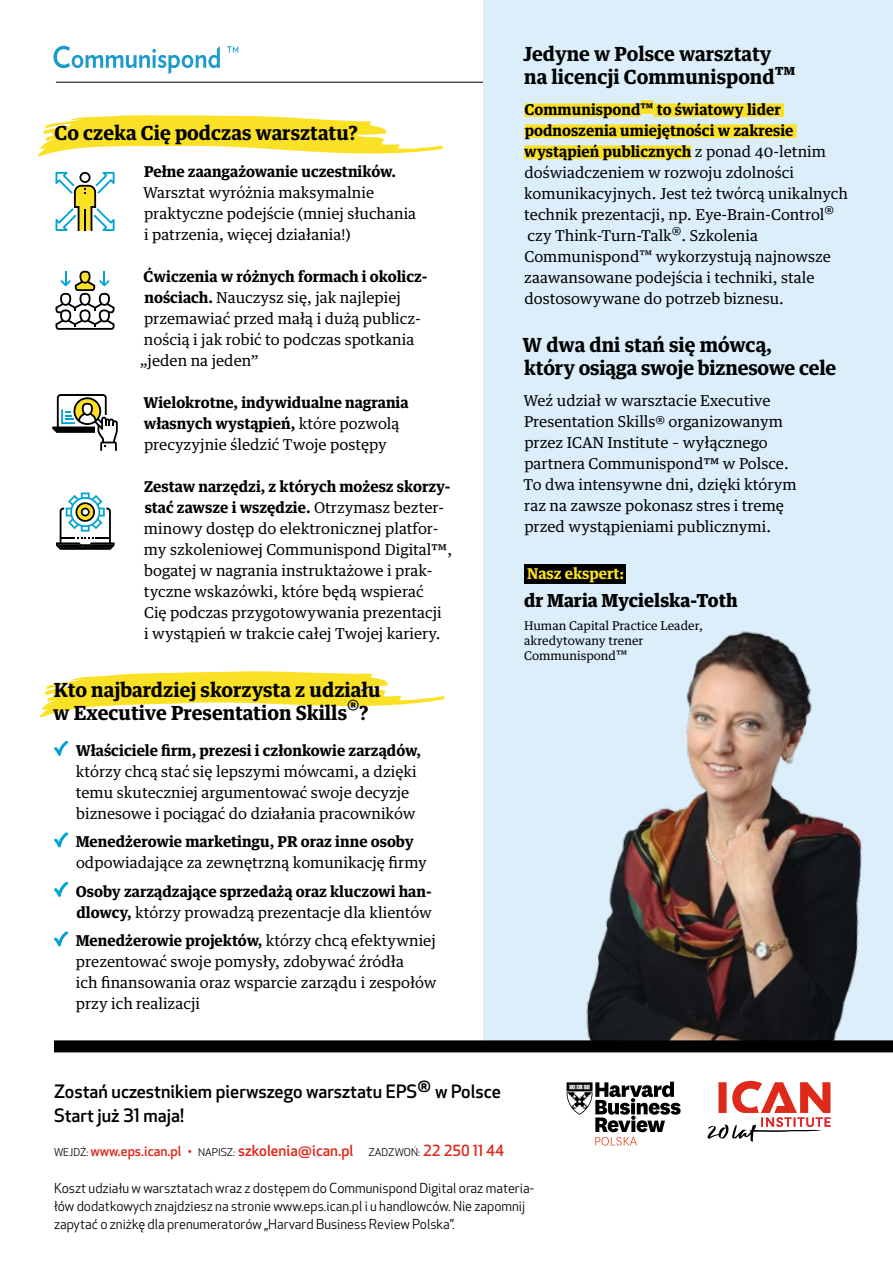
<style>
.page{position:relative;width:893px;height:1263px;background:#fff}
.page>*{position:absolute;margin:0;border:0;box-sizing:border-box;transform-origin:0 0}
.t1{font:700 19.5px/22.5px "Guardian Text Egyp";color:#000}
.t2{font:500 18px/24px "Apex New";color:#000}
.t3{font:900 18px "Guardian Text Egyp";color:#000}
.t4{font:15px/21px "Guardian Text Egyp";color:#000}
.t5{font:700 15px/21px "Guardian Text Egyp";color:#000}
.t6{font:500 15px "Apex New";color:#dd2a1b}
.t7{font:700 15px "Guardian Text Egyp";color:#fbe125}
.t8{font:13.5px/18px "Apex New";color:#000}
.t9{font:12px/15px "Guardian Text Egyp";color:#000}
.s1{font-weight:700}
.s2{font-weight:400}
.s3{font-size:10.5px}
.s4{font-weight:400;font-size:10.5px;color:#000}
.s5{font-size:13.5px}
.s6{font-family:"National 2 Compressed";font-weight:300;font-size:13.5px}
</style>
<div class="page">
<hr style="left:56px;top:82px;width:553px;height:1px;background:#000">
<div style="left:484px;top:0;width:409px;height:1048px;background:#dbeefa"></div>
<svg style="left:38px;top:115px;width:405px;height:41px"></svg>
<svg style="left:40px;top:671px;width:405px;height:46px"></svg>
<svg style="left:54px;top:740px;width:15px;height:16px"></svg>
<svg style="left:54px;top:832px;width:15px;height:16px"></svg>
<svg style="left:54px;top:881px;width:15px;height:16px"></svg>
<svg style="left:54px;top:931px;width:15px;height:16px"></svg>
<div style="left:524px;top:103px;width:117px;height:14px;background:#fbe125"></div>
<div style="left:641px;top:100px;width:12px;height:14px;background:#fbe125"></div>
<div style="left:653px;top:103px;width:131px;height:14px;background:#fbe125"></div>
<div style="left:525px;top:124px;width:272px;height:14px;background:#fbe125"></div>
<div style="left:524px;top:145px;width:167px;height:14px;background:#fbe125"></div>
<img style="left:586px;top:631px;width:276px;height:409px">
<div style="left:54px;top:1040px;width:839px;height:12px;background:#000"></div>
<div style="left:524px;top:564px;width:102px;height:19px;background:#000"></div>
<svg style="left:56px;top:270px;width:59px;height:60px"></svg>
<svg style="left:54px;top:46px;width:166px;height:27px"></svg>
<svg style="left:227px;top:46px;width:11px;height:7px"></svg>
<svg style="left:566px;top:1081px;width:115px;height:64px"></svg>
<svg style="left:707px;top:1081px;width:123px;height:61px"></svg>
<svg style="left:56px;top:172px;width:59px;height:59px"></svg>
<svg style="left:52px;top:394px;width:66px;height:57px"></svg>
<svg style="left:56px;top:492px;width:59px;height:58px"></svg>
<h1 class="t1" style="left:54px;top:120px;width:305px">Co czeka Cię podczas warsztatu?</h1>
<p class="t5" style="left:144px;top:160px;width:253px">Pełne zaangażowanie uczestników.</p>
<p class="t4" style="left:143px;top:181px;width:275px">Warsztat wyróżnia maksymalnie praktyczne podejście (mniej słuchania i patrzenia, więcej działania!)</p>
<p class="t5" style="left:144px;top:265px;width:285px">Ćwiczenia w różnych formach i okolicz-</p>
<p class="t4" style="left:144px;top:286px;width:258px"><span class="s1">nościach.</span> Nauczysz się, jak najlepiej</p>
<p class="t4" style="left:144px;top:307px;width:278px">przemawiać przed małą i dużą publicz-</p>
<p class="t4" style="left:144px;top:328px;width:272px">nością i jak robić to podczas spotkania</p>
<p class="t4" style="left:140px;top:349px;width:120px">„jeden na jeden”</p>
<p class="t5" style="left:143px;top:391px;width:267px">Wielokrotne, indywidualne nagrania własnych wystąpień, <span class="s2">które pozwolą precyzyjnie śledzić Twoje postępy</span></p>
<p class="t4" style="left:144px;top:475px;width:310px"><span class="s1">Zestaw narzędzi, z których możesz skorzy&shy;stać zawsze i wszędzie.</span> Otrzymasz bezter&shy;minowy dostęp do elektronicznej platfor&shy;my szkoleniowej Communispond Digital™, bogatej w nagrania instruktażowe i prak&shy;tyczne wskazówki, które będą wspierać<br>Cię podczas przygotowywania prezentacji<br>i wystąpień w trakcie całej Twojej kariery.</p>
<h1 class="t1" style="left:53px;top:677px;width:329px">Kto najbardziej skorzysta z udziału w Executive Presentation Skills®?</h1>
<p class="t5" style="left:76px;top:739px;width:347px">Właściciele firm, prezesi i członkowie zarządów,</p>
<p class="t4" style="left:76px;top:759px;width:343px">którzy chcą stać się lepszymi mówcami, a dzięki temu skuteczniej argumentować swoje decyzje biznesowe i pociągać do działania pracowników</p>
<p class="t5" style="left:76px;top:830px;width:340px">Menedżerowie marketingu, PR oraz inne osoby</p>
<p class="t4" style="left:76px;top:851px;width:352px">odpowiadające za zewnętrzną komunikację firmy</p>
<p class="t5" style="left:76px;top:880px;width:358px">Osoby zarządzające sprzedażą oraz kluczowi han&shy;dlowcy, <span class="s2">którzy prowadzą prezentacje dla klientów</span></p>
<p class="t4" style="left:76px;top:929px;width:362px"><span class="s1">Menedżerowie projektów,</span> którzy chcą efektywniej prezentować swoje pomysły, zdobywać źródła<br>ich finansowania oraz wsparcie zarządu i zespołów przy ich realizacji</p>
<h1 class="t1" style="left:523px;top:41px;width:274px">Jedyne w Polsce warsztaty na licencji Communispond™</h1>
<p class="t4" style="left:524px;top:98px;width:325px"><span class="s1">Communispond</span><sup>™</sup> <span class="s1">to światowy lider podnoszenia umiejętności w zakresie wystąpień publicznych</span> z ponad 40-letnim doświadczeniem w rozwoju zdolności komunikacyjnych. Jest też twórcą unikalnych technik prezentacji, np. Eye-Brain-Control® czy Think-Turn-Talk®. Szkolenia Communispond<sup>™</sup> wykorzystują najnowsze zaawansowane podejścia i techniki, stale dostosowywane do potrzeb biznesu.</p>
<h1 class="t1" style="left:523px;top:332px;width:315px">W dwa dni stań się mówcą,<br>który osiąga swoje biznesowe cele</h1>
<p class="t4" style="left:523px;top:389px;width:275px">Weź udział w warsztacie Executive Presentation Skills® organizowanym przez ICAN Institute – wyłącznego partnera Communispond™ w Polsce.<br>To dwa intensywne dni, dzięki którym raz na zawsze pokonasz stres i tremę przed wystąpieniami publicznymi.</p>
<p class="t7" style="left:527px;top:561px;width:98px">Nasz ekspert:</p>
<p class="t3" style="left:524px;top:586px;width:215px">dr Maria Mycielska-Toth</p>
<p class="t9" style="left:524px;top:617px;width:180px">Human Capital Practice Leader, akredytowany trener<br>Communispond<span class="s3">™</span></p>
<p class="t2" style="left:54px;top:1079px;width:448px">Zostań uczestnikiem pierwszego warsztatu EPS® w Polsce<br>Start już 31 maja!</p>
<p class="t6" style="left:54px;top:1141px;width:452px"><span class="s4">WEJDŹ:</span> <span class="s5">www.eps.ican.pl</span> <span class="s6">•</span> <span class="s4">NAPISZ:</span> szkolenia@ican.pl <span class="s4">ZADZWOŃ:</span> 22 250 11 44</p>
<p class="t8" style="left:54px;top:1179px;width:481px">Koszt udziału w warsztatach wraz z dostępem do Communispond Digital oraz materia&shy;łów dodatkowych znajdziesz na stronie www.eps.ican.pl i u handlowców. Nie zapomnij zapytać o zniżkę dla prenumeratorów „Harvard Business Review Polska”.</p>
</div>
